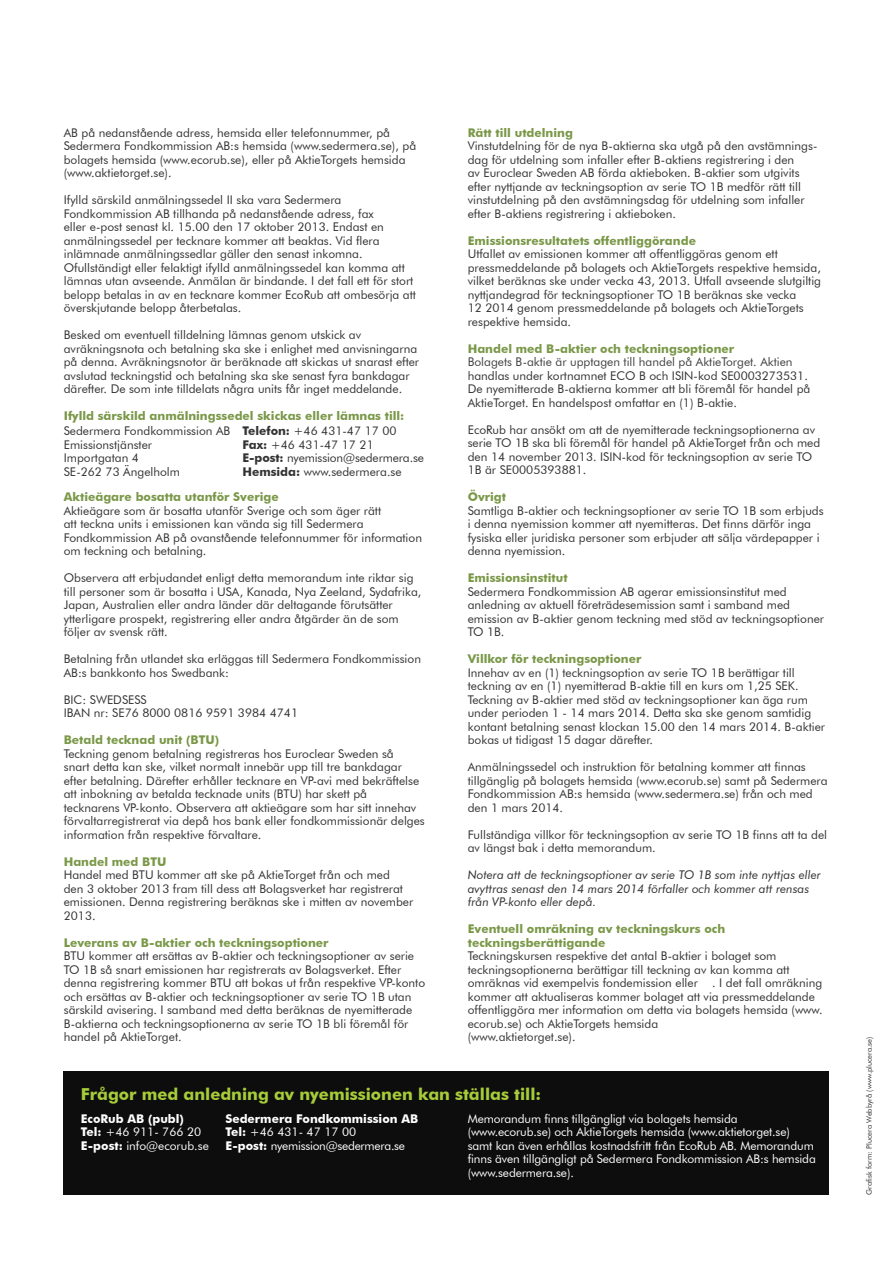
<style>
.page{position:relative;width:893px;height:1263px;background:#fff}
.page>*{position:absolute;margin:0;border:0;box-sizing:border-box;transform-origin:0 0}
.t1{font:700 16.5px "Futura BT";color:#a6cc39}
.t2{font:12px/13.5px "Futura BT";color:#333334}
.t3{font:700 12px/13.5px "Futura BT";color:#7a9848}
.t4{font:12px/13.5px "Futura BT";letter-spacing:-.01em;color:#fff}
.t5{font:italic 12px/13.5px "Futura BT";color:#333334}
.t6{font:700 12px/13.5px "Futura BT";color:#fff}
.t7{font:12px "Futura BT";color:#414042}
.t8{font:7.5px "Futura BT";color:#333334}
.s1{font-weight:700}
.s2{font-weight:400}
</style>
<div class="page">
<div style="left:64px;top:1071px;width:765px;height:124px;background:#0d0d0d"></div>
<p class="t2" style="left:64px;top:126px;width:354px">AB på nedanstående adress, hemsida eller telefonnummer, på Sedermera Fondkommission AB:s hemsida (www.sedermera.se), på bolagets hemsida (www.ecorub.se), eller på AktieTorgets hemsida (www.aktietorget.se).</p>
<p class="t2" style="left:64px;top:193px;width:354px">Ifylld särskild anmälningssedel II ska vara Sedermera Fondkommission AB tillhanda på nedanstående adress, fax<br>eller e-post senast kl. 15.00 den 17 oktober 2013. Endast en anmälningssedel per tecknare kommer att beaktas. Vid flera inlämnade anmälningssedlar gäller den senast inkomna.<br>Ofullständigt eller felaktigt ifylld anmälningssedel kan komma att lämnas utan avseende. Anmälan är bindande. I det fall ett för stort belopp betalas in av en tecknare kommer EcoRub att ombesörja att överskjutande belopp återbetalas.</p>
<p class="t2" style="left:64px;top:328px;width:357px">Besked om eventuell tilldelning lämnas genom utskick av avräkningsnota och betalning ska ske i enlighet med anvisningarna på denna. Avräkningsnotor är beräknade att skickas ut snarast efter avslutad teckningstid och betalning ska ske senast fyra bankdagar därefter. De som inte tilldelats några units får inget meddelande.</p>
<p class="t3" style="left:64px;top:409px;width:342px">Ifylld särskild anmälningssedel skickas eller lämnas till:</p>
<p class="t2" style="left:64px;top:424px;width:166px">Sedermera Fondkommission AB<br>Emissionstjänster<br>Importgatan 4<br>SE-262 73 Ängelholm</p>
<p class="t2" style="left:242px;top:424px;width:183px"><span class="s1">Telefon:</span> +46 431-47 17 00<br><span class="s1">Fax:</span> +46 431-47 17 21<br><span class="s1">E-post:</span> nyemission@sedermera.se<br><span class="s1">Hemsida:</span> www.sedermera.se</p>
<p class="t3" style="left:64px;top:490px;width:216px">Aktieägare bosatta utanför Sverige</p>
<p class="t2" style="left:64px;top:503px;width:360px">Aktieägare som är bosatta utanför Sverige och som äger rätt<br>att teckna units i emissionen kan vända sig till Sedermera Fondkommission AB på ovanstående telefonnummer för information om teckning och betalning.</p>
<p class="t2" style="left:64px;top:571px;width:359px">Observera att erbjudandet enligt detta memorandum inte riktar sig till personer som är bosatta i USA, Kanada, Nya Zeeland, Sydafrika, Japan, Australien eller andra länder där deltagande förutsätter ytterligare prospekt, registrering eller andra åtgärder än de som följer av svensk rätt.</p>
<p class="t2" style="left:64px;top:652px;width:359px">Betalning från utlandet ska erläggas till Sedermera Fondkommission<br>AB:s bankkonto hos Swedbank:</p>
<p class="t2" style="left:64px;top:692px;width:236px">BIC: SWEDSESS<br>IBAN nr: SE76 8000 0816 9591 3984 4741</p>
<p class="t3" style="left:64px;top:733px;width:136px">Betald tecknad unit (BTU</p>
<p class="t3" style="left:215px;top:733px;width:6px">)</p>
<p class="t2" style="left:64px;top:746px;width:363px">Teckning genom betalning registreras hos Euroclear Sweden så<br>snart detta kan ske, vilket normalt innebär upp till tre bankdagar efter betalning. Därefter erhåller tecknare en VP-avi med bekräftelse att inbokning av betalda tecknade units (BTU) har skett på tecknarens VP-konto. Observera att aktieägare som har sitt innehav förvaltarregistrerat via depå hos bank eller fondkommissionär delges information från respektive förvaltare.</p>
<p class="t3" style="left:64px;top:854px;width:87px">Handel med BTU</p>
<p class="t2" style="left:64px;top:868px;width:351px">Handel med BTU kommer att ske på AktieTorget från och med<br>den 3 oktober 2013 fram till dess att Bolagsverket har registrerat emissionen. Denna registrering beräknas ske i mitten av november 2013.</p>
<p class="t3" style="left:64px;top:935px;width:266px">Leverans av B-aktier och teckningsoptioner</p>
<p class="t2" style="left:64px;top:949px;width:363px">BTU kommer att ersättas av B -aktier och teckningsoptioner av serie<br>TO 1B så snart emissionen har registrerats av Bolagsverket. Efter denna registrering kommer BTU att bokas ut från respektive VP-konto och ersättas av B -aktier och teckningsoptioner av serie TO 1B utan särskild avisering. I samband med detta beräknas de nyemitterade<br>B -aktierna och teckningsoptionerna av serie TO 1B bli föremål för handel på AktieTorget.</p>
<p class="t3" style="left:468px;top:126px;width:107px">Rätt till utdelning</p>
<p class="t2" style="left:468px;top:139px;width:350px">Vinstutdelning för de nya B-aktierna ska utgå på den avstämnings&shy;dag för utdelning som infaller efter B-aktiens registrering i den<br>av Euroclear Sweden AB förda aktieboken. B -aktier som utgivits efter nyttjande av teckningsoption av serie TO 1B medför rätt till vinstutdelning på den avstämningsdag för utdelning som infaller efter B -aktiens registrering i aktieboken.</p>
<p class="t3" style="left:468px;top:234px;width:230px">Emissionsresultatets offentliggörande</p>
<p class="t2" style="left:468px;top:247px;width:355px">Utfallet av emissionen kommer att offentliggöras genom ett pressmeddelande på bolagets och AktieTorgets respektive hemsida, vilket beräknas ske under vecka 43, 2013. Utfall avseende slutgiltig nyttjandegrad för teckningsoptioner TO 1B beräknas ske vecka<br>12 2014 genom pressmeddelande på bolagets och AktieTorgets respektive hemsida.</p>
<p class="t3" style="left:468px;top:342px;width:268px">Handel med B-aktier och teckningsoptioner</p>
<p class="t7" style="left:468px;top:355px;width:326px">Bolagets B -aktie är upptagen till handel på AktieTorget. Aktien</p>
<p class="t2" style="left:468px;top:369px;width:344px">handlas under kortnamnet ECO B och ISIN-kod SE0003273531.<br>De nyemitterade B-aktierna kommer att bli föremål för handel på<br>AktieTorget. En handelspost omfattar en (1) B -aktie.</p>
<p class="t2" style="left:468px;top:423px;width:354px">EcoRub har ansökt om att de nyemitterade teckningsoptionerna av serie TO 1B ska bli föremål för handel på AktieTorget från och med den 14 november 2013. ISIN-kod för teckningsoption av serie TO<br>1B är SE0005393881.</p>
<p class="t3" style="left:468px;top:490px;width:40px">Övrigt</p>
<p class="t2" style="left:468px;top:504px;width:357px">Samtliga B -aktier och teckningsoptioner av serie TO 1B som erbjuds i denna nyemission kommer att nyemitteras. Det finns därför inga fysiska eller juridiska personer som erbjuder att sälja värdepapper i denna nyemission.</p>
<p class="t3" style="left:468px;top:571px;width:101px">Emissionsinstitut</p>
<p class="t2" style="left:468px;top:585px;width:358px">Sedermera Fondkommission AB agerar emissionsinstitut med anledning av aktuell företrädesemission samt i samband med emission av B -aktier genom teckning med stöd av teckningsoptioner TO 1B.</p>
<p class="t3" style="left:468px;top:652px;width:175px">Villkor för teckningsoptioner</p>
<p class="t2" style="left:468px;top:666px;width:359px">Innehav av en (1) teckningsoption av serie TO 1B berättigar till teckning av en (1) nyemitterad B-aktie till en kurs om 1,25 SEK.<br>Teckning av B -aktier med stöd av teckningsoptioner kan äga rum under perioden 1 - 14 mars 2014. Detta ska ske genom samtidig kontant betalning senast klockan 15.00 den 14 mars 2014. B-aktier bokas ut tidigast 15 dagar därefter.</p>
<p class="t2" style="left:468px;top:760px;width:361px">Anmälningssedel och instruktion för betalning kommer att finnas tillgänglig på bolagets hemsida (www.ecorub.se) samt på Sedermera Fondkommission AB:s hemsida (www.sedermera.se) från och med den 1 mars 2014.</p>
<p class="t2" style="left:468px;top:828px;width:361px">Fullständiga villkor för teckningsoption av serie TO 1B finns att ta del av längst bak i detta memorandum.</p>
<p class="t5" style="left:468px;top:868px;width:355px">Notera att de teckningsoptioner av serie TO 1B som inte nyttjas eller avyttras senast den 14 mars 2014 förfaller och kommer att rensas från VP-konto eller depå.</p>
<p class="t3" style="left:468px;top:922px;width:259px">Eventuell omräkning av teckningskurs och teckningsberättigande</p>
<p class="t2" style="left:468px;top:949px;width:356px">Teckningskursen respektive det antal B -aktier i bolaget som teckningsoptionerna berättigar till teckning av kan komma att omräknas vid exempelvis fondemission eller . I det fall omräkning kommer att aktualiseras kommer bolaget att via pressmeddelande offentliggöra mer information om detta via bolagets hemsida (www. ecorub.se) och AktieTorgets hemsida<br>(www.aktietorget.se).</p>
<h1 class="t1" style="left:81px;top:1084px;width:462px">Frågor med anledning av nyemissionen kan ställas till:</h1>
<p class="t4" style="left:468px;top:1111px;width:350px">Memorandum finns tillgängligt via bolagets hemsida (www.ecorub.se) och AktieTorgets hemsida (www.aktietorget.se) samt kan även erhållas kostnadsfritt från EcoRub AB. Memorandum finns även tillgängligt på Sedermera Fondkommission AB:s hemsida (www.sedermera.se).</p>
<p class="t4" style="left:81px;top:1111px;width:130px"><span class="s1">EcoRub AB (publ)<br>Tel:</span> +46 911- 766 20<br><span class="s1">E-post:</span> info@ecorub.se</p>
<p class="t6" style="left:225px;top:1111px;width:186px">Sedermera Fondkommission AB<br>Tel: <span class="s2">+46 431- 47 17 00<br></span>E -post: <span class="s2">nyemission@sedermera.se</span></p>
<p class="t8" style="left:864px;top:1195px;width:160px;rotate:-90deg">Grafisk form: Plucera Webbyrå (www.plucera.se)</p>
</div>
